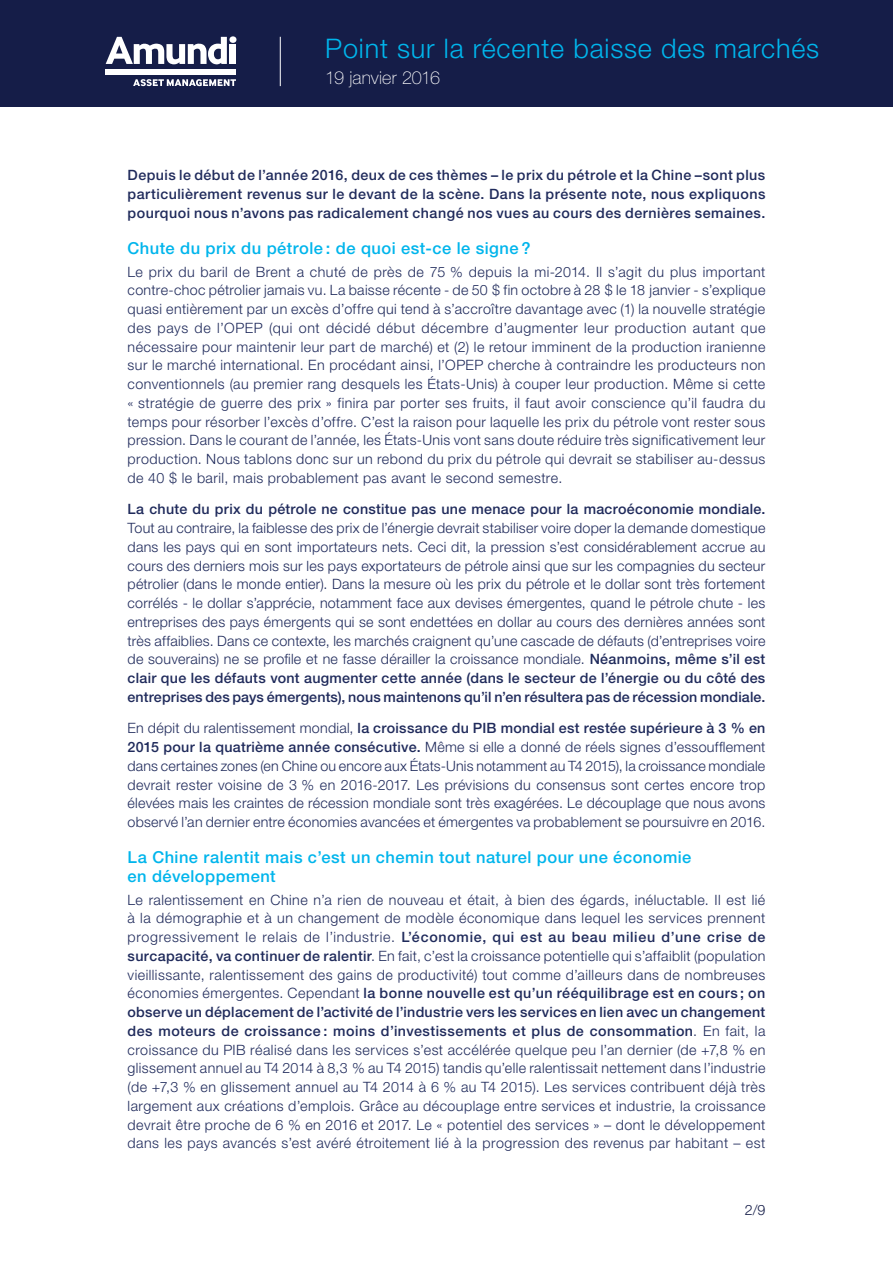
<style>
.page{position:relative;width:893px;height:1263px;background:#fff}
.page>*{position:absolute;margin:0;border:0;box-sizing:border-box;transform-origin:0 0}
.t1{font:300 27px "Helvetica Neue LT Std";letter-spacing:.03em;color:#00b5ec}
.t2{font:100 18px "Helvetica Neue LT Std";color:#fff}
.t3{font:500 16.5px/18.8px "Helvetica Neue LT Std";letter-spacing:.03em;color:#00b5ec}
.t4{font:300 14.25px/18.8px "Helvetica Neue LT Std";letter-spacing:.025em;color:#1f2a5b;text-align:justify}
.t5{font:500 14.25px/18.8px "Helvetica Neue LT Std";letter-spacing:.02em;color:#1f2a5b;text-align:justify}
.t6{font:300 14.25px "Helvetica Neue LT Std";color:#151d48}
.s1{font-weight:500}
</style>
<div class="page">
<div style="left:0;top:0;width:893px;height:106px;background:#151d48"></div>
<svg style="left:106px;top:37px;width:121px;height:27px"></svg>
<div style="left:229px;top:36px;width:7px;height:7px;background:#fff;border-radius:50%"></div>
<div style="left:230px;top:44px;width:6px;height:20px;background:#fff"></div>
<div style="left:106px;top:69px;width:130px;height:5px;background:#fff"></div>
<svg style="left:133px;top:79px;width:103px;height:8px"></svg>
<hr style="left:280px;top:37px;width:1px;height:49px;background:#fff">
<h1 class="t1" style="left:325px;top:32px;width:495px">Point sur la récente baisse des marchés</h1>
<p class="t2" style="left:325px;top:67px;width:116px">19 janvier 2016</p>
<p class="t5" style="left:128px;top:166px;width:639px">Depuis le début de l’année 2016, deux de ces thèmes – le prix du pétrole et la Chine –sont plus particulièrement revenus sur le devant de la scène. Dans la présente note, nous expliquons pourquoi nous n’avons pas radicalement changé nos vues au cours des dernières semaines.</p>
<p class="t3" style="left:128px;top:238px;width:405px">Chute du prix du pétrole : de quoi est-ce le signe ?</p>
<p class="t4" style="left:128px;top:262px;width:639px">Le prix du baril de Brent a chuté de près de 75 % depuis la mi-2014. Il s’agit du plus important contre-choc pétrolier jamais vu. La baisse récente - de 50 $ fin octobre à 28 $ le 18 janvier - s’explique quasi entièrement par un excès d’offre qui tend à s’accroître davantage avec (1) la nouvelle stratégie des pays de l’OPEP (qui ont décidé début décembre d’augmenter leur production autant que nécessaire pour maintenir leur part de marché) et (2) le retour imminent de la production iranienne sur le marché international. En procédant ainsi, l’OPEP cherche à contraindre les producteurs non conventionnels (au premier rang desquels les États-Unis) à couper leur production. Même si cette « stratégie de guerre des prix » finira par porter ses fruits, il faut avoir conscience qu’il faudra du temps pour résorber l’excès d’offre. C’est la raison pour laquelle les prix du pétrole vont rester sous pression. Dans le courant de l’année, les États-Unis vont sans doute réduire très significativement leur production. Nous tablons donc sur un rebond du prix du pétrole qui devrait se stabiliser au-dessus de 40 $ le baril, mais probablement pas avant le second semestre.</p>
<p class="t5" style="left:128px;top:500px;width:639px">La chute du prix du pétrole ne constitue pas une menace pour la macroéconomie mondiale.</p>
<p class="t4" style="left:128px;top:518px;width:639px">Tout au contraire, la faiblesse des prix de l’énergie devrait stabiliser voire doper la demande domestique dans les pays qui en sont importateurs nets. Ceci dit, la pression s’est considérablement accrue au cours des derniers mois sur les pays exportateurs de pétrole ainsi que sur les compagnies du secteur pétrolier (dans le monde entier). Dans la mesure où les prix du pétrole et le dollar sont très fortement corrélés - le dollar s’apprécie, notamment face aux devises émergentes, quand le pétrole chute - les entreprises des pays émergents qui se sont endettées en dollar au cours des dernières années sont très affaiblies. Dans ce contexte, les marchés craignent qu’une cascade de défauts (d’entreprises voire de souverains) ne se profile et ne fasse dérailler la croissance mondiale. <span class="s1">Néanmoins, même s’il est clair que les défauts vont augmenter cette année (dans le secteur de l’énergie ou du côté des entreprises des pays émergents), nous maintenons qu’il n’en résultera pas de récession mondiale.</span></p>
<p class="t4" style="left:128px;top:719px;width:639px">En dépit du ralentissement mondial, <span class="s1">la croissance du PIB mondial est restée supérieure à 3 % en 2015 pour la quatrième année consécutive.</span> Même si elle a donné de réels signes d’essoufflement dans certaines zones (en Chine ou encore aux États-Unis notamment au T4 2015), la croissance mondiale devrait rester voisine de 3 % en 2016-2017. Les prévisions du consensus sont certes encore trop élevées mais les craintes de récession mondiale sont très exagérées. Le découplage que nous avons observé l’an dernier entre économies avancées et émergentes va probablement se poursuivre en 2016.</p>
<p class="t3" style="left:128px;top:847px;width:565px">La Chine ralentit mais c’est un chemin tout naturel pour une économie en développement</p>
<p class="t4" style="left:128px;top:890px;width:639px">Le ralentissement en Chine n’a rien de nouveau et était, à bien des égards, inéluctable. Il est lié à la démographie et à un changement de modèle économique dans lequel les services prennent progressivement le relais de l’industrie. <span class="s1">L’économie, qui est au beau milieu d’une crise de surcapacité, va continuer de ralentir</span>. En fait, c’est la croissance potentielle qui s’affaiblit (population vieillissante, ralentissement des gains de productivité) tout comme d’ailleurs dans de nombreuses économies émergentes. Cependant <span class="s1">la bonne nouvelle est qu’un rééquilibrage est en cours ; on observe un déplacement de l’activité de l’industrie vers les services en lien avec un changement des moteurs de croissance : moins d’investissements et plus de consommation</span>. En fait, la croissance du PIB réalisé dans les services s’est accélérée quelque peu l’an dernier (de +7,8 % en glissement annuel au T4 2014 à 8,3 % au T4 2015) tandis qu’elle ralentissait nettement dans l’industrie (de +7,3 % en glissement annuel au T4 2014 à 6 % au T4 2015). Les services contribuent déjà très largement aux créations d’emplois. Grâce au découplage entre services et industrie, la croissance devrait être proche de 6 % en 2016 et 2017. Le « potentiel des services » – dont le développement dans les pays avancés s’est avéré étroitement lié à la progression des revenus par habitant – est</p>
<p class="t6" style="left:745px;top:1201px;width:22px">2/9</p>
</div>
